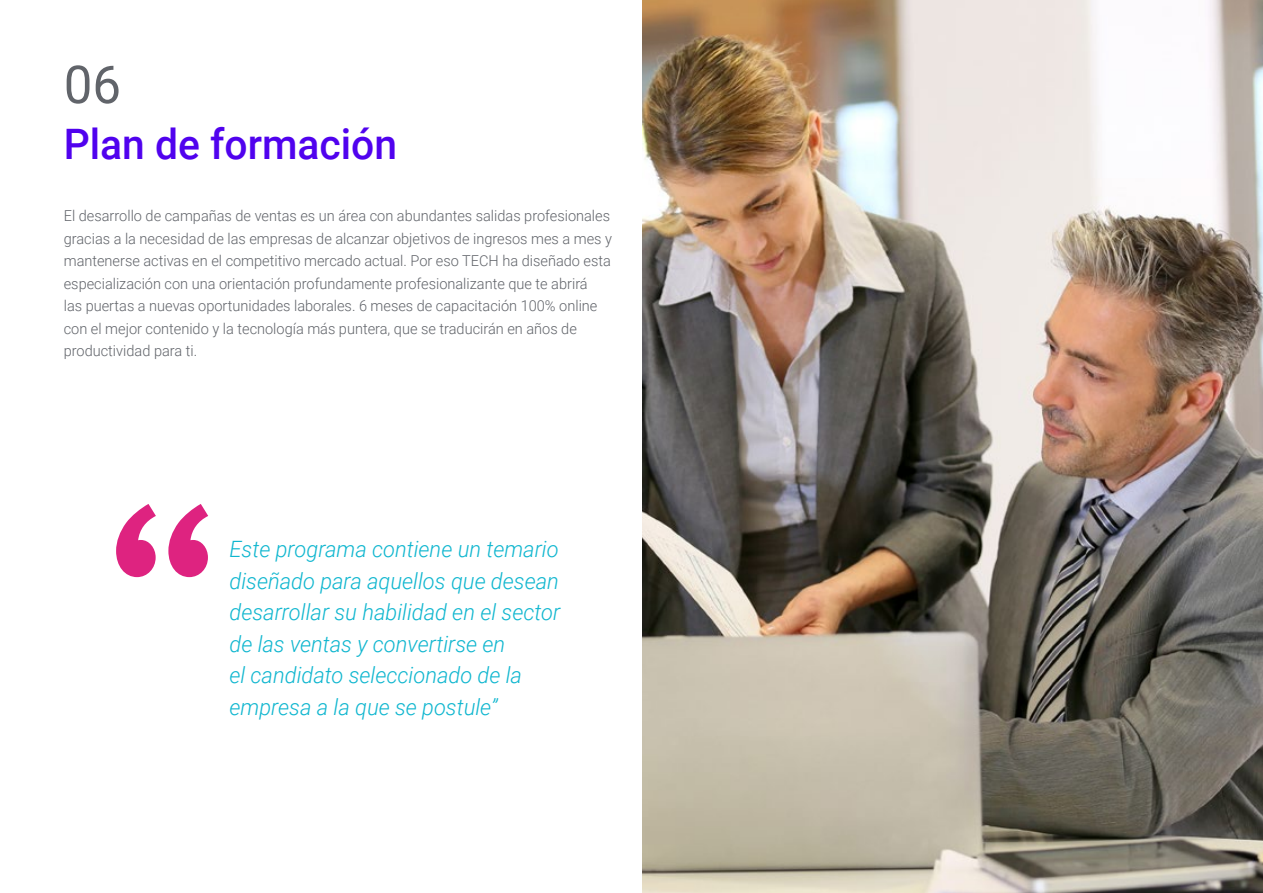
<style>
.page{position:relative;width:1263px;height:893px;background:#fff}
.page>*{position:absolute;margin:0;border:0;box-sizing:border-box;transform-origin:0 0}
.t1{font:52.5px "Roboto";color:#61646a}
.t2{font:500 42px "Roboto";color:#5002ee}
.t3{font:italic 300 22.5px/31.5px "Roboto";color:#0fb6cf}
.t4{font:300 15px/22.5px "Roboto";color:#61646a}
</style>
<div class="page">
<svg style="left:116px;top:504px;width:92px;height:73px"></svg>
<img style="left:642px;top:0;width:621px;height:893px">
<h1 class="t1" style="left:64px;top:48px;width:59px">06</h1>
<h2 class="t2" style="left:64px;top:115px;width:335px">Plan de formación</h2>
<p class="t4" style="left:64px;top:204px;width:550px">El desarrollo de campañas de ventas es un área con abundantes salidas profesionales gracias a la necesidad de las empresas de alcanzar objetivos de ingresos mes a mes y mantenerse activas en el competitivo mercado actual. Por eso TECH ha diseñado esta especialización con una orientación profundamente profesionalizante que te abrirá<br>las puertas a nuevas oportunidades laborales. 6 meses de capacitación 100% online con el mejor contenido y la tecnología más puntera, que se traducirán en años de productividad para ti.</p>
<h3 class="t3" style="left:229px;top:533px;width:332px">Este programa contiene un temario diseñado para aquellos que desean desarrollar su habilidad en el sector de las ventas y convertirse en<br>el candidato seleccionado de la empresa a la que se postule”</h3>
</div>
